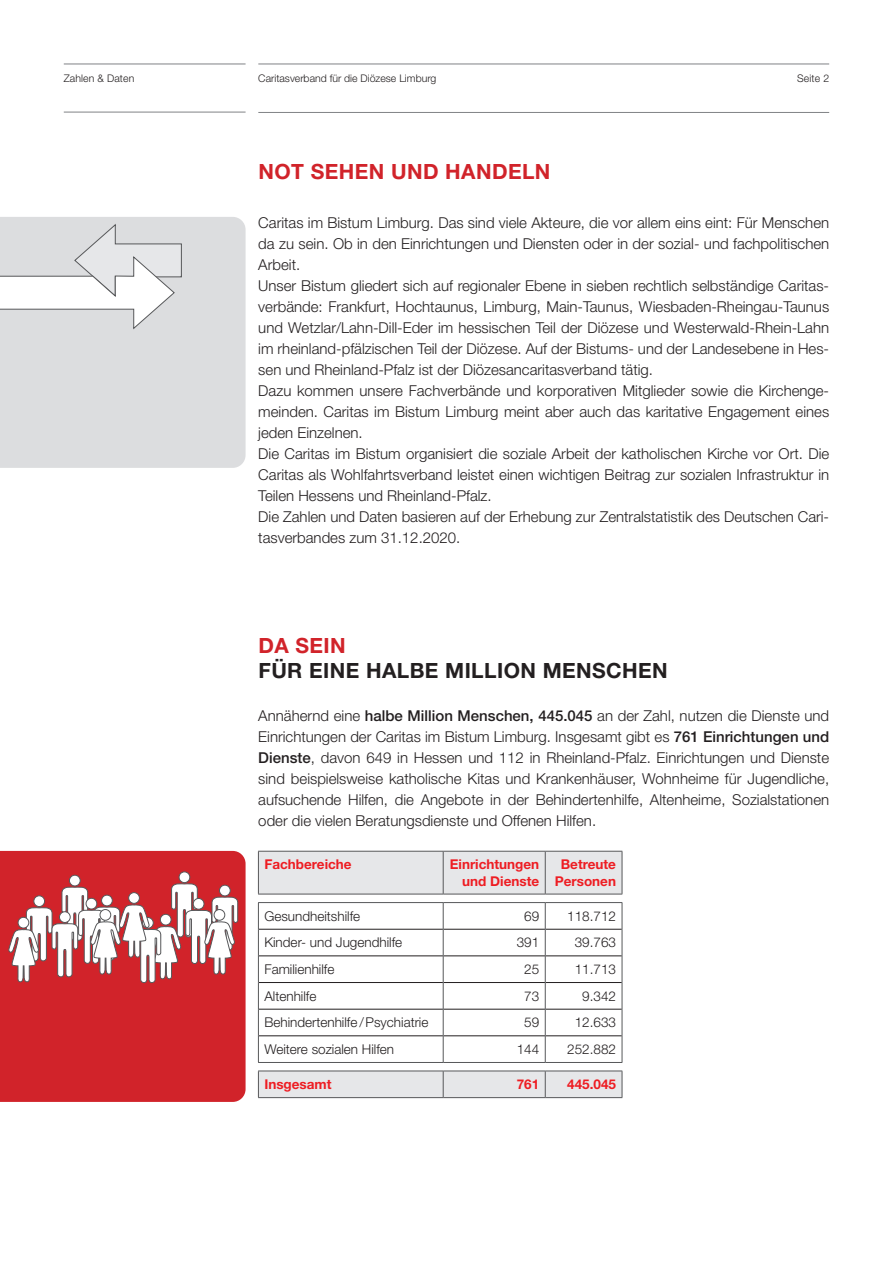
<style>
.page{position:relative;width:893px;height:1263px;background:#fff}
.page>*{position:absolute;margin:0;border:0;box-sizing:border-box;transform-origin:0 0}
.t1{font:700 21px "Helvetica Neue LT Std";letter-spacing:.02em;color:#231f20}
.t2{font:700 21px "Helvetica Neue LT Std";letter-spacing:.02em;color:#d1232a}
.t3{font:300 15px/21px "Helvetica Neue LT Pro";color:#231f20;text-align:justify}
.t4{font:300 13.5px "Helvetica Neue LT Pro";color:#231f20}
.t5{font:700 13.5px/16.2px "Helvetica Neue LT Pro";color:#ee1d23;text-align:right}
.t6{font:300 10.5px "Helvetica Neue LT Std";color:#231f20}
.s1{font-weight:500}
</style>
<div class="page">
<hr style="left:258px;top:112px;width:571px;height:1px;background:#808285">
<hr style="left:64px;top:64px;width:182px;height:1px;background:#808285">
<hr style="left:258px;top:64px;width:571px;height:1px;background:#808285">
<hr style="left:64px;top:112px;width:182px;height:1px;background:#808285">
<div style="left:0;top:217px;width:246px;height:251px;background:#dcdddf"></div>
<svg style="left:0;top:223px;width:182px;height:107px"></svg>
<svg style="left:258px;top:852px;width:364px;height:245px"></svg>
<hr style="left:259px;top:929px;width:184px;height:1px;background:#231f20">
<hr style="left:443px;top:929px;width:102px;height:1px;background:#231f20">
<hr style="left:546px;top:929px;width:76px;height:1px;background:#231f20">
<hr style="left:259px;top:956px;width:184px;height:1px;background:#231f20">
<hr style="left:443px;top:956px;width:102px;height:1px;background:#231f20">
<hr style="left:546px;top:956px;width:76px;height:1px;background:#231f20">
<hr style="left:259px;top:982px;width:184px;height:1px;background:#231f20">
<hr style="left:443px;top:982px;width:102px;height:1px;background:#231f20">
<hr style="left:546px;top:982px;width:76px;height:1px;background:#231f20">
<hr style="left:259px;top:1009px;width:184px;height:1px;background:#231f20">
<hr style="left:443px;top:1009px;width:102px;height:1px;background:#231f20">
<hr style="left:546px;top:1009px;width:76px;height:1px;background:#231f20">
<hr style="left:259px;top:1035px;width:184px;height:1px;background:#231f20">
<hr style="left:443px;top:1035px;width:102px;height:1px;background:#231f20">
<hr style="left:546px;top:1035px;width:76px;height:1px;background:#231f20">
<hr style="left:258px;top:851px;width:185px;height:1px;background:#57585a">
<hr style="left:258px;top:851px;width:1px;height:43px;background:#57585a">
<hr style="left:443px;top:851px;width:102px;height:1px;background:#57585a">
<hr style="left:443px;top:851px;width:1px;height:43px;background:#57585a">
<hr style="left:545px;top:851px;width:77px;height:1px;background:#57585a">
<hr style="left:545px;top:851px;width:1px;height:43px;background:#57585a">
<hr style="left:622px;top:851px;width:1px;height:43px;background:#57585a">
<hr style="left:258px;top:894px;width:185px;height:1px;background:#57585a">
<hr style="left:443px;top:894px;width:102px;height:1px;background:#57585a">
<hr style="left:545px;top:894px;width:77px;height:1px;background:#57585a">
<hr style="left:258px;top:902px;width:185px;height:1px;background:#57585a">
<hr style="left:443px;top:902px;width:102px;height:1px;background:#57585a">
<hr style="left:545px;top:902px;width:77px;height:1px;background:#57585a">
<svg style="left:258px;top:903px;width:1px;height:159px"></svg>
<svg style="left:443px;top:903px;width:1px;height:159px"></svg>
<svg style="left:545px;top:903px;width:1px;height:159px"></svg>
<svg style="left:622px;top:903px;width:1px;height:159px"></svg>
<hr style="left:258px;top:1062px;width:185px;height:1px;background:#57585a">
<hr style="left:443px;top:1062px;width:102px;height:1px;background:#57585a">
<hr style="left:545px;top:1062px;width:77px;height:1px;background:#57585a">
<hr style="left:258px;top:1071px;width:185px;height:1px;background:#57585a">
<svg style="left:258px;top:1071px;width:1px;height:26px"></svg>
<hr style="left:443px;top:1071px;width:102px;height:1px;background:#57585a">
<svg style="left:443px;top:1071px;width:1px;height:26px"></svg>
<hr style="left:545px;top:1071px;width:77px;height:1px;background:#57585a">
<svg style="left:545px;top:1071px;width:1px;height:26px"></svg>
<svg style="left:622px;top:1071px;width:1px;height:26px"></svg>
<hr style="left:258px;top:1097px;width:185px;height:1px;background:#57585a">
<hr style="left:443px;top:1097px;width:102px;height:1px;background:#57585a">
<hr style="left:545px;top:1097px;width:77px;height:1px;background:#57585a">
<div style="left:0;top:851px;width:246px;height:251px;background:#d1232a"></div>
<div style="left:69px;top:875px;width:11px;height:11px;background:#fff;border-radius:50%"></div>
<div style="left:69px;top:875px;width:11px;height:11px;border:1px solid #57585a;border-radius:50%"></div>
<div style="left:179px;top:872px;width:11px;height:11px;background:#fff;border-radius:50%"></div>
<div style="left:179px;top:871px;width:11px;height:12px;border:1px solid #57585a;border-radius:50%"></div>
<svg style="left:8px;top:883px;width:231px;height:166px"></svg>
<p class="t6" style="left:64px;top:72px;width:72px">Zahlen &amp; Daten</p>
<p class="t6" style="left:258px;top:72px;width:180px">Caritasverband für die Diözese Limburg</p>
<p class="t6" style="left:797px;top:72px;width:33px">Seite 2</p>
<p class="t2" style="left:258px;top:159px;width:293px">NOT SEHEN UND HANDELN</p>
<p class="t3" style="left:258px;top:211px;width:572px">Caritas im Bistum Limburg. Das sind viele Akteure, die vor allem eins eint: Für Menschen da zu sein. Ob in den Einrichtungen und Diensten oder in der sozial- und fachpolitischen Arbeit.</p>
<p class="t3" style="left:258px;top:274px;width:572px">Unser Bistum gliedert sich auf regionaler Ebene in sieben rechtlich selbständige Caritas&shy;verbände: Frankfurt, Hochtaunus, Limburg, Main-Taunus, Wiesbaden-Rheingau-Taunus und Wetzlar/Lahn-Dill-Eder im hessischen Teil der Diözese und Westerwald-Rhein-Lahn im rheinland-pfälzischen Teil der Diözese. Auf der Bistums- und der Landesebene in Hes&shy;sen und Rheinland-Pfalz ist der Diözesancaritasverband tätig.</p>
<p class="t3" style="left:258px;top:379px;width:572px">Dazu kommen unsere Fachverbände und korporativen Mitglieder sowie die Kirchenge&shy;meinden. Caritas im Bistum Limburg meint aber auch das karitative Engagement eines jeden Einzelnen.</p>
<p class="t3" style="left:258px;top:442px;width:572px">Die Caritas im Bistum organisiert die soziale Arbeit der katholischen Kirche vor Ort. Die Caritas als Wohlfahrtsverband leistet einen wichtigen Beitrag zur sozialen Infrastruktur in Teilen Hessens und Rheinland-Pfalz.</p>
<p class="t3" style="left:258px;top:505px;width:572px">Die Zahlen und Daten basieren auf der Erhebung zur Zentralstatistik des Deutschen Cari&shy;tasverbandes zum 31.12.2020.</p>
<p class="t2" style="left:258px;top:632px;width:89px">DA SEIN</p>
<p class="t1" style="left:258px;top:658px;width:411px">FÜR EINE HALBE MILLION MENSCHEN</p>
<p class="t3" style="left:258px;top:705px;width:572px">Annähernd eine <span class="s1">halbe Million Menschen, 445.045</span> an der Zahl, nutzen die Dienste und Einrichtungen der Caritas im Bistum Limburg. Insgesamt gibt es <span class="s1">761 Einrichtungen und Dienste</span>, davon 649 in Hessen und 112 in Rheinland-Pfalz. Einrichtungen und Dienste sind beispielsweise katholische Kitas und Krankenhäuser, Wohnheime für Jugendliche, aufsuchende Hilfen, die Angebote in der Behindertenhilfe, Altenheime, Sozialstationen oder die vielen Beratungsdienste und Offenen Hilfen.</p>
<p class="t5" style="left:264px;top:856px;width:89px">Fachbereiche</p>
<p class="t5" style="left:450px;top:856px;width:91px">Einrichtungen und Dienste</p>
<p class="t5" style="left:555px;top:856px;width:63px;text-align:center">Betreute<br>Personen</p>
<p class="t4" style="left:264px;top:908px;width:97px">Gesundheitshilfe</p>
<p class="t4" style="left:524px;top:908px;width:17px">69</p>
<p class="t4" style="left:567px;top:908px;width:50px">118.712</p>
<p class="t4" style="left:264px;top:934px;width:139px">Kinder- und Jugendhilfe</p>
<p class="t4" style="left:517px;top:934px;width:24px">391</p>
<p class="t4" style="left:575px;top:934px;width:43px">39.763</p>
<p class="t4" style="left:264px;top:961px;width:71px">Familienhilfe</p>
<p class="t4" style="left:524px;top:961px;width:17px">25</p>
<p class="t4" style="left:575px;top:961px;width:43px">11.713</p>
<p class="t4" style="left:264px;top:987px;width:54px">Altenhilfe</p>
<p class="t4" style="left:524px;top:987px;width:17px">73</p>
<p class="t4" style="left:582px;top:987px;width:35px">9.342</p>
<p class="t4" style="left:264px;top:1014px;width:165px">Behindertenhilfe / Psychiatrie</p>
<p class="t4" style="left:524px;top:1014px;width:17px">59</p>
<p class="t4" style="left:575px;top:1014px;width:43px">12.633</p>
<p class="t4" style="left:264px;top:1041px;width:131px">Weitere sozialen Hilfen</p>
<p class="t4" style="left:517px;top:1041px;width:24px">144</p>
<p class="t4" style="left:567px;top:1041px;width:50px">252.882</p>
<p class="t5" style="left:264px;top:1076px;width:69px">Insgesamt</p>
<p class="t5" style="left:517px;top:1076px;width:24px">761</p>
<p class="t5" style="left:567px;top:1076px;width:50px">445.045</p>
</div>
